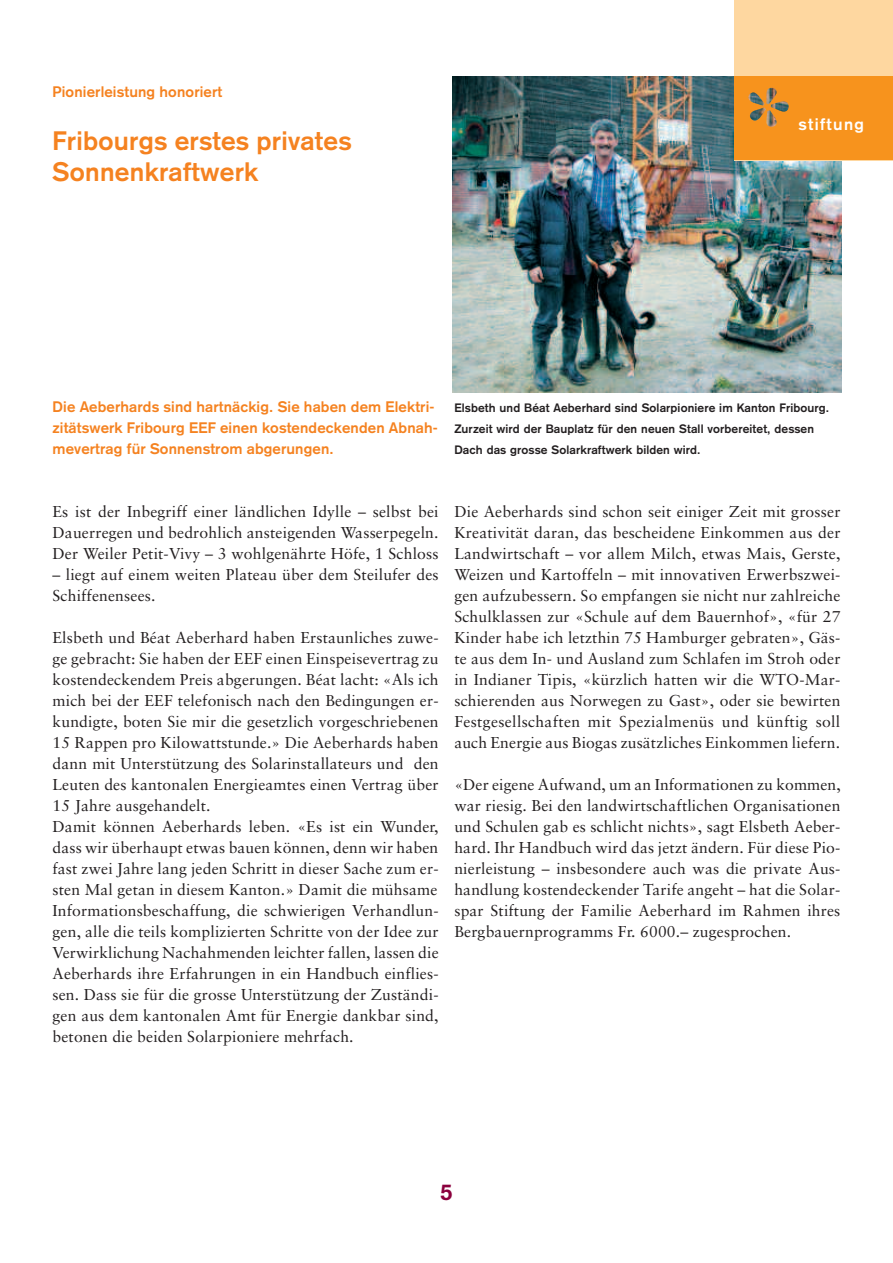
<style>
.page{position:relative;width:893px;height:1263px;background:#fff}
.page>*{position:absolute;margin:0;border:0;box-sizing:border-box;transform-origin:0 0}
.t1{font:700 26.25px/31.5px "Akzidenz Grotesk";letter-spacing:.01em;color:#f58220}
.t2{font:700 22.5px "Akzidenz Grotesk";color:#8b003d}
.t3{font:700 16.5px "Akzidenz Grotesk";letter-spacing:.085em;color:#fff}
.t4{font:15.75px/21px "Sabon";letter-spacing:.01em;color:#231f20;text-align:justify}
.t5{font:700 15px/21px "Akzidenz Grotesk";letter-spacing:.01em;color:#f58220}
.t6{font:700 12px/21px "Akzidenz Grotesk";letter-spacing:.01em;color:#231f20}
</style>
<div class="page">
<img style="left:453px;top:77px;width:389px;height:316px">
<div style="left:733px;top:0;width:160px;height:161px;background:#fed7a0"></div>
<div style="left:733px;top:77px;width:160px;height:83px;background:#f7931d"></div>
<img style="left:748px;top:88px;width:41px;height:39px">
<p class="t5" style="left:53px;top:83px;width:171px">Pionierleistung honoriert</p>
<h1 class="t1" style="left:53px;top:127px;width:300px">Fribourgs erstes privates<br>Sonnenkraftwerk</h1>
<p class="t3" style="left:798px;top:118px;width:67px">stiftung</p>
<p class="t5" style="left:53px;top:398px;width:387px">Die Aeberhards sind hartnäckig. Sie haben dem Elektri&shy;zitätswerk Fribourg EEF einen kostendeckenden Abnah&shy;mevertrag für Sonnenstrom abgerungen.</p>
<p class="t6" style="left:454px;top:398px;width:376px">Elsbeth und Béat Aeberhard sind Solarpioniere im Kanton Fribourg.<br>Zurzeit wird der Bauplatz für den neuen Stall vorbereitet, dessen<br>Dach das grosse Solarkraftwerk bilden wird.</p>
<p class="t4" style="left:53px;top:503px;width:388px">Es ist der Inbegriff einer ländlichen Idylle – selbst bei Dauerregen und bedrohlich ansteigenden Wasserpegeln.<br>Der Weiler Petit-Vivy – 3 wohlgenährte Höfe, 1 Schloss</p>
<p class="t4" style="left:53px;top:566px;width:388px">– liegt auf einem weiten Plateau über dem Steilufer des<br>Schiffenensees.</p>
<p class="t4" style="left:53px;top:629px;width:388px;text-align:left">Elsbeth und Béat Aeberhard haben Erstaunliches zuwe&shy;ge gebracht: Sie haben der EEF einen Einspeisevertrag zu kostendeckendem Preis abgerungen. Béat lacht: «Als ich mich bei der EEF telefonisch nach den Bedingungen er&shy;kundigte, boten Sie mir die gesetzlich vorgeschriebenen 15 Rappen pro Kilowattstunde.» Die Aeberhards haben dann mit Unterstützung des Solarinstallateurs und den Leuten des kantonalen Energieamtes einen Vertrag über 15 Jahre ausgehandelt.<br>Damit können Aeberhards leben. «Es ist ein Wunder, dass wir überhaupt etwas bauen können, denn wir haben fast zwei Jahre lang jeden Schritt in dieser Sache zum er&shy;sten Mal getan in diesem Kanton.» Damit die mühsame Informationsbeschaffung, die schwierigen Verhandlun&shy;gen, alle die teils komplizierten Schritte von der Idee zur Verwirklichung Nachahmenden leichter fallen, lassen die Aeberhards ihre Erfahrungen in ein Handbuch einflies&shy;sen. Dass sie für die grosse Unterstützung der Zuständi&shy;gen aus dem kantonalen Amt für Energie dankbar sind, betonen die beiden Solarpioniere mehrfach.</p>
<p class="t4" style="left:454px;top:503px;width:388px">Die Aeberhards sind schon seit einiger Zeit mit grosser Kreativität daran, das bescheidene Einkommen aus der Landwirtschaft – vor allem Milch, etwas Mais, Gerste, Weizen und Kartoffeln – mit innovativen Erwerbszwei&shy;gen aufzubessern. So empfangen sie nicht nur zahlreiche Schulklassen zur «Schule auf dem Bauernhof», «für 27<br>Kinder habe ich letzthin 75 Hamburger gebraten», Gäs&shy;te aus dem In- und Ausland zum Schlafen im Stroh oder in Indianer Tipis, «kürzlich hatten wir die WTO-Mar&shy;schierenden aus Norwegen zu Gast», oder sie bewirten Festgesellschaften mit Spezialmenüs und künftig soll auch Energie aus Biogas zusätzliches Einkommen liefern.</p>
<p class="t4" style="left:454px;top:776px;width:388px">«Der eigene Aufwand, um an Informationen zu kommen, war riesig. Bei den landwirtschaftlichen Organisationen und Schulen gab es schlicht nichts», sagt Elsbeth Aeber&shy;hard. Ihr Handbuch wird das jetzt ändern. Für diese Pio&shy;nierleistung – insbesondere auch was die private Aus&shy;handlung kostendeckender Tarife angeht – hat die Solar&shy;spar Stiftung der Familie Aeberhard im Rahmen ihres Bergbauernprogramms Fr. 6000.– zugesprochen.</p>
<h2 class="t2" style="left:440px;top:1184px;width:14px">5</h2>
</div>
